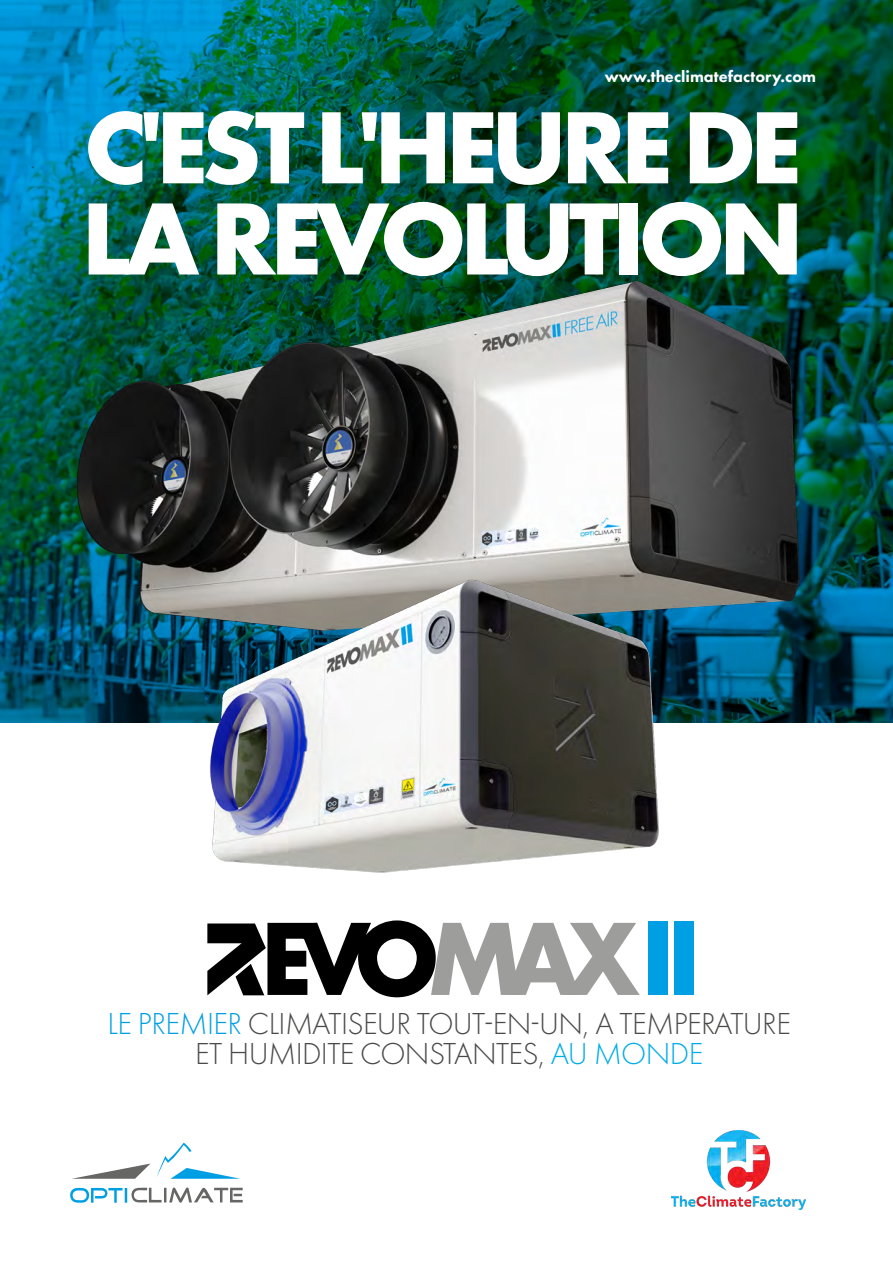
<style>
.page{position:relative;width:893px;height:1263px;background:#fff}
.page>*{position:absolute;margin:0;border:0;box-sizing:border-box;transform-origin:0 0}
.t1{font:700 110.1px "Futura PT";color:#009fe3}
.t2{font:700 106.5px/91.2px "Futura PT";letter-spacing:-.065em;color:#fff}
.t3{font:300 31.5px/30px "Futura PT";letter-spacing:-.02em;color:#4a4a49;text-align:center}
.t4{font:800 16.5px "Futura PT";color:#fff}
.s1{color:#009fe3}
.s2{color:#00ace9}
</style>
<div class="page">
<img style="left:0;top:0;width:893px;height:723px">
<img style="left:71px;top:273px;width:751px;height:376px">
<img style="left:104px;top:484px;width:654px;height:389px">
<svg style="left:207px;top:920px;width:433px;height:77px"></svg>
<svg style="left:156px;top:1143px;width:84px;height:36px"></svg>
<svg style="left:72px;top:1163px;width:78px;height:16px"></svg>
<svg style="left:70px;top:1187px;width:173px;height:16px"></svg>
<img style="left:672px;top:1130px;width:134px;height:80px">
<p class="t4" style="left:605px;top:66px;width:213px">www.theclimatefactory.com</p>
<h2 class="t2" style="left:81px;top:99px;width:724px">C'EST L'HEURE DE<br>LA REVOLUTION</h2>
<h1 class="t1" style="left:640px;top:887px;width:63px">II</h1>
<p class="t3" style="left:108px;top:1009px;width:685px"><span class="s1">LE PREMIER</span> CLIMATISEUR TOUT-EN-UN, A TEMPERATURE<br>ET HUMIDITE CONSTANTES, <span class="s2">AU MONDE</span></p>
</div>
